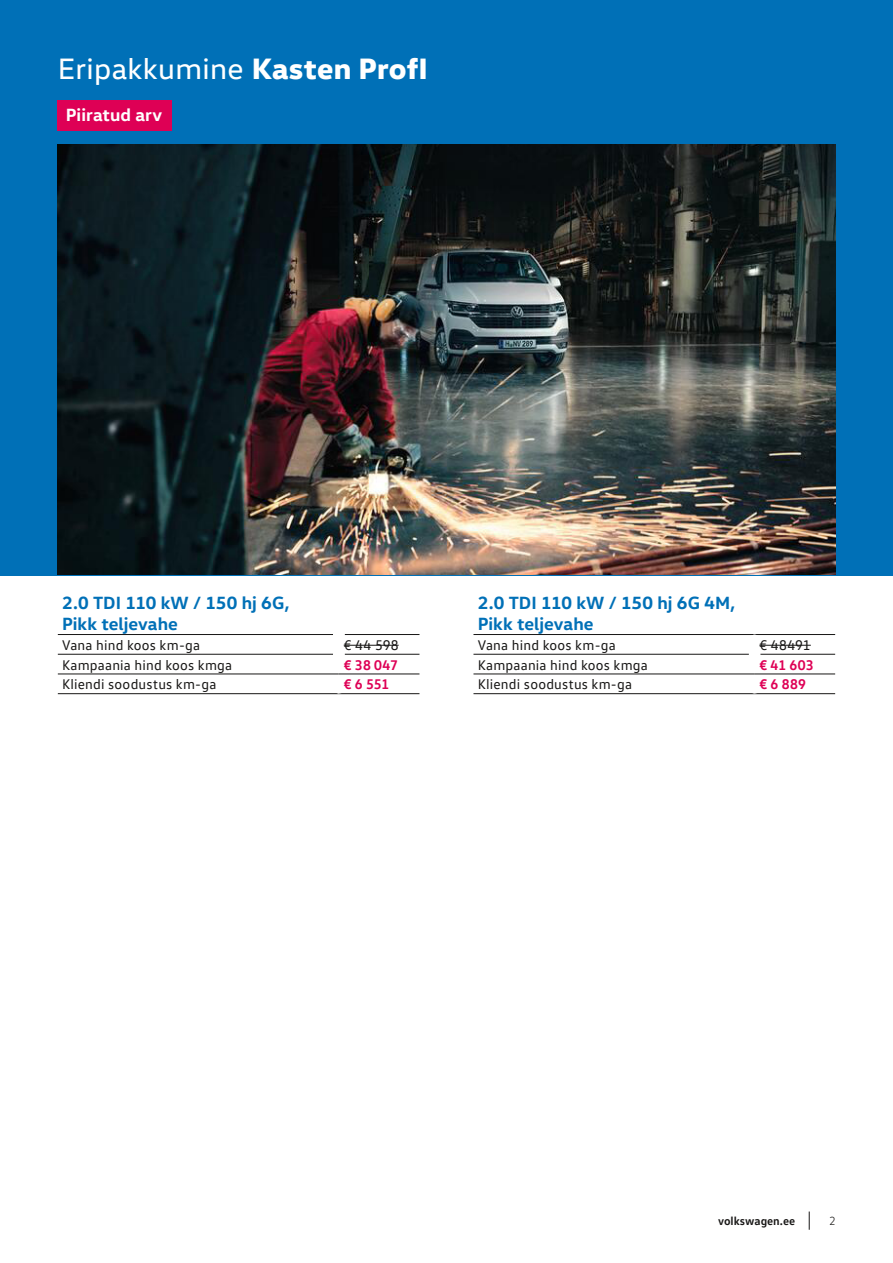
<style>
.page{position:relative;width:893px;height:1263px;background:#fff}
.page>*{position:absolute;margin:0;border:0;box-sizing:border-box;transform-origin:0 0}
.t1{font:30px "VW Head";letter-spacing:.01em;color:#fff}
.t2{font:700 18px/21.6px "VW Head";color:#0070b7}
.t3{font:700 18px "VW Head";letter-spacing:.005em;color:#fff}
.t4{font:14.25px "VW Text";letter-spacing:.01em;color:#181716}
.t5{font:700 14.25px "VW Text";letter-spacing:.015em;color:#de0055}
.t6{font:700 12px "VW Text";color:#181716}
.t7{font:300 12px "VW Text";color:#181716}
.s1{font-weight:800}
</style>
<div class="page">
<svg style="left:809px;top:1211px;width:1px;height:19px"></svg>
<div style="left:0;top:0;width:893px;height:575px;background:#0070b7"></div>
<hr style="left:58px;top:654px;width:275px;height:1px;background:#181716">
<hr style="left:344px;top:654px;width:75px;height:1px;background:#181716">
<hr style="left:58px;top:693px;width:280px;height:1px;background:#181716">
<hr style="left:338px;top:693px;width:81px;height:1px;background:#181716">
<hr style="left:58px;top:634px;width:275px;height:1px;background:#181716">
<hr style="left:344px;top:634px;width:75px;height:1px;background:#181716">
<svg style="left:333px;top:644px;width:11px;height:30px"></svg>
<hr style="left:58px;top:674px;width:280px;height:1px;background:#181716">
<hr style="left:338px;top:674px;width:81px;height:1px;background:#181716">
<hr style="left:344px;top:645px;width:55px;height:1px;background:#181716">
<hr style="left:473px;top:654px;width:276px;height:1px;background:#181716">
<hr style="left:759px;top:654px;width:76px;height:1px;background:#181716">
<hr style="left:473px;top:693px;width:281px;height:1px;background:#181716">
<hr style="left:754px;top:693px;width:81px;height:1px;background:#181716">
<hr style="left:473px;top:634px;width:281px;height:1px;background:#181716">
<hr style="left:754px;top:634px;width:81px;height:1px;background:#181716">
<hr style="left:473px;top:674px;width:281px;height:1px;background:#181716">
<hr style="left:754px;top:674px;width:81px;height:1px;background:#181716">
<hr style="left:759px;top:645px;width:52px;height:1px;background:#181716">
<img style="left:58px;top:145px;width:777px;height:430px">
<div style="left:57px;top:100px;width:115px;height:31px;background:#de0055"></div>
<h1 class="t1" style="left:58px;top:51px;width:372px">Eripakkumine <span class="s1">Kasten ProfI</span></h1>
<p class="t3" style="left:66px;top:103px;width:98px">Piiratud arv</p>
<p class="t2" style="left:62px;top:591px;width:229px">2.0 TDI 110 kW / 150 hj 6G,<br>Pikk teljevahe</p>
<p class="t4" style="left:62px;top:636px;width:140px">Vana hind koos km-ga</p>
<p class="t4" style="left:344px;top:636px;width:56px">€ 44 598</p>
<p class="t4" style="left:62px;top:656px;width:172px">Kampaania hind koos kmga</p>
<p class="t5" style="left:344px;top:655px;width:56px">€ 38 047</p>
<p class="t4" style="left:62px;top:676px;width:156px">Kliendi soodustus km-ga</p>
<p class="t5" style="left:344px;top:675px;width:47px">€ 6 551</p>
<p class="t2" style="left:478px;top:591px;width:259px">2.0 TDI 110 kW / 150 hj 6G 4M,<br>Pikk teljevahe</p>
<p class="t4" style="left:478px;top:636px;width:140px">Vana hind koos km-ga</p>
<p class="t4" style="left:759px;top:636px;width:53px">€ 48491</p>
<p class="t4" style="left:478px;top:656px;width:172px">Kampaania hind koos kmga</p>
<p class="t5" style="left:759px;top:655px;width:56px">€ 41 603</p>
<p class="t4" style="left:478px;top:676px;width:156px">Kliendi soodustus km-ga</p>
<p class="t5" style="left:759px;top:675px;width:48px">€ 6 889</p>
<p class="t6" style="left:718px;top:1213px;width:79px">volkswagen.ee</p>
<p class="t7" style="left:829px;top:1213px;width:8px">2</p>
</div>
